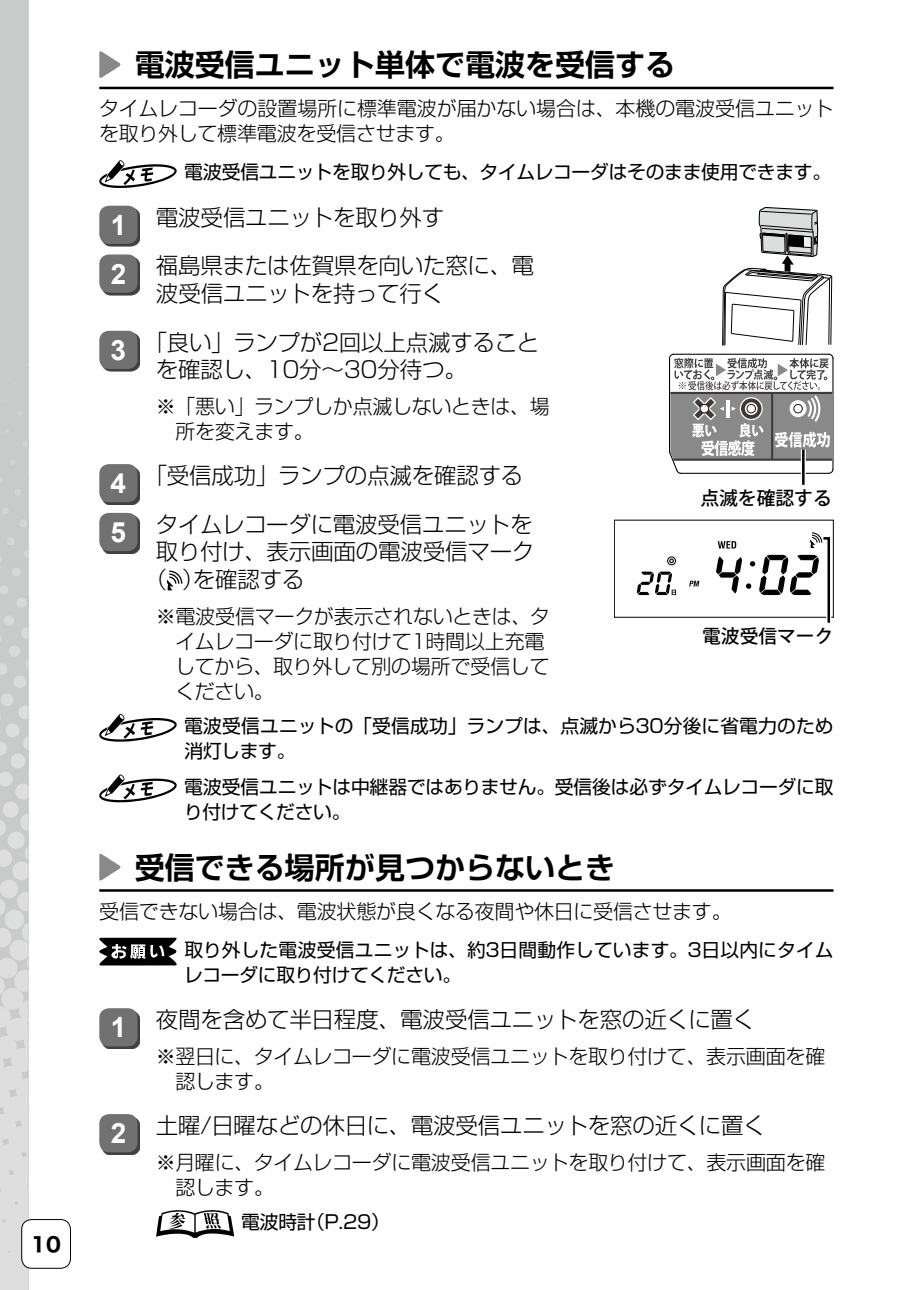
<style>
.page{position:relative;width:908px;height:1290px;background:#fff}
.page>*{position:absolute;margin:0;border:0;box-sizing:border-box;transform-origin:0 0}
.t1{font:700 30px "Shin Go Pro De";color:#000}
.t2{font:700 28px "Arial";color:#fff}
.手順_画面付{font:300 22.5px/27.5px "Shin Go Pro";letter-spacing:-.01em;color:#000}
.手順{font:300 22.5px "Shin Go Pro";letter-spacing:-.015em;color:#000}
.手順文{font:300 20px/25px "Shin Go Pro";letter-spacing:-.015em;color:#000}
.本文{font:300 20px/25px "Shin Go Pro";letter-spacing:-.01em;color:#000}
.手順文_画面付{font:300 20px/25px "Shin Go Pro";letter-spacing:-.015em;color:#000}
.t3{font:20px "Hira Sans Old Std W7";color:#000}
.メモ_参照{font:18.75px/25px "Shin Go Pro";letter-spacing:-.01em;color:#000}
.t4{font:500 18.75px "Koz Go Pro";color:#000}
.メモ_参照2{font:18.75px "Shin Go Pro";letter-spacing:-.01em;color:#000}
</style>
<div class="page">
<div style="left:0;top:0;width:28px;height:1290px;background:#c9caca"></div>
<svg style="left:0;top:616px;width:28px;height:674px"></svg>
<svg style="left:0;top:586px;width:8px;height:8px"></svg>
<svg style="left:17px;top:598px;width:10px;height:9px"></svg>
<svg style="left:12px;top:568px;width:8px;height:8px"></svg>
<svg style="left:7px;top:538px;width:7px;height:7px"></svg>
<svg style="left:25px;top:550px;width:3px;height:8px"></svg>
<svg style="left:20px;top:520px;width:7px;height:7px"></svg>
<div style="left:22px;top:1219px;width:48px;height:49px;background:#fff;border-radius:10px"></div>
<div style="left:21px;top:1219px;width:50px;height:50px;border:1px solid #000;border-radius:10px"></div>
<hr style="left:99px;top:87px;width:734px;height:2px;background:#000">
<hr style="left:99px;top:889px;width:734px;height:3px;background:#000">
<svg style="left:99px;top:160px;width:78px;height:28px"></svg>
<div style="left:102px;top:208px;width:38px;height:38px;background:#000;opacity:.75"></div>
<div style="left:99px;top:206px;width:38px;height:38px;background:#727171;border-radius:10px"></div>
<div style="left:102px;top:257px;width:38px;height:38px;background:#000;opacity:.75"></div>
<div style="left:99px;top:254px;width:38px;height:39px;background:#727171;border-radius:10px"></div>
<div style="left:102px;top:333px;width:38px;height:38px;background:#000;opacity:.75"></div>
<div style="left:99px;top:331px;width:38px;height:38px;background:#727171;border-radius:10px"></div>
<div style="left:102px;top:466px;width:38px;height:39px;background:#000;opacity:.75"></div>
<div style="left:99px;top:464px;width:38px;height:38px;background:#727171;border-radius:10px"></div>
<div style="left:102px;top:515px;width:38px;height:39px;background:#000;opacity:.75"></div>
<div style="left:99px;top:513px;width:38px;height:38px;background:#727171;border-radius:10px"></div>
<svg style="left:167px;top:570px;width:15px;height:20px"></svg>
<svg style="left:99px;top:714px;width:78px;height:28px"></svg>
<svg style="left:99px;top:774px;width:78px;height:28px"></svg>
<svg style="left:99px;top:938px;width:78px;height:27px"></svg>
<div style="left:102px;top:1010px;width:38px;height:39px;background:#000;opacity:.75"></div>
<div style="left:99px;top:1008px;width:38px;height:38px;background:#727171;border-radius:10px"></div>
<div style="left:102px;top:1116px;width:38px;height:39px;background:#000;opacity:.75"></div>
<div style="left:99px;top:1114px;width:38px;height:38px;background:#727171;border-radius:10px"></div>
<svg style="left:156px;top:1210px;width:78px;height:28px"></svg>
<svg style="left:99px;top:51px;width:21px;height:27px"></svg>
<svg style="left:722px;top:207px;width:110px;height:138px"></svg>
<svg style="left:669px;top:354px;width:164px;height:120px"></svg>
<svg style="left:800px;top:449px;width:5px;height:36px"></svg>
<hr style="left:801px;top:449px;width:3px;height:36px;background:#000">
<svg style="left:689px;top:581px;width:10px;height:5px"></svg>
<svg style="left:666px;top:556px;width:9px;height:9px"></svg>
<svg style="left:667px;top:557px;width:7px;height:7px"></svg>
<svg style="left:669px;top:558px;width:4px;height:5px"></svg>
<svg style="left:636px;top:571px;width:39px;height:24px"></svg>
<svg style="left:715px;top:532px;width:118px;height:91px"></svg>
<svg style="left:99px;top:854px;width:21px;height:26px"></svg>
<p class="t3" style="left:31px;top:1228px;width:31px">10</p>
<h3 class="t1" style="left:135px;top:40px;width:542px">電波受信ユニット単体で電波を受信する</h3>
<p class="本文" style="left:99px;top:94px;width:735px">タイムレコーダの設置場所に標準電波が届かない場合は、本機の電波受信ユニットを取り外して標準電波を受信させます。</p>
<p class="メモ_参照" style="left:184px;top:158px;width:648px">電波受信ユニットを取り外しても、タイムレコーダはそのまま使用できます。</p>
<p class="t2" style="left:111px;top:206px;width:17px">1</p>
<p class="手順" style="left:156px;top:198px;width:290px">電波受信ユニットを取り外す</p>
<p class="t2" style="left:111px;top:255px;width:17px">2</p>
<p class="手順_画面付" style="left:156px;top:249px;width:379px">福島県または佐賀県を向いた窓に、電波受信ユニットを持って行く</p>
<p class="t2" style="left:111px;top:331px;width:17px">3</p>
<p class="手順_画面付" style="left:156px;top:325px;width:384px;text-indent:-11px">「良い」ランプが2回以上点滅することを確認し、10分～30分待つ。</p>
<p class="手順文_画面付" style="left:175px;top:391px;width:375px;text-indent:-20px">※「悪い」ランプしか点滅しないときは、場所を変えます。</p>
<p class="t2" style="left:111px;top:465px;width:17px">4</p>
<p class="手順_画面付" style="left:144px;top:459px;width:380px">「受信成功」ランプの点滅を確認する</p>
<p class="t2" style="left:111px;top:513px;width:17px">5</p>
<p class="手順_画面付" style="left:156px;top:508px;width:378px">タイムレコーダに電波受信ユニットを</p>
<p class="手順_画面付" style="left:156px;top:535px;width:380px">取り付け、表示画面の電波受信マーク</p>
<p class="手順_画面付" style="left:144px;top:563px;width:162px">（ ）を確認する</p>
<p class="手順文" style="left:175px;top:601px;width:376px;text-indent:-19px">※電波受信マークが表示されないときは、タイムレコーダに取り付けて1時間以上充電してから、取り外して別の場所で受信してください。</p>
<p class="メモ_参照" style="left:184px;top:711px;width:650px">電波受信ユニットの「受信成功」ランプは、点滅から30分後に省電力のため消灯します。</p>
<p class="メモ_参照" style="left:184px;top:772px;width:650px">電波受信ユニットは中継器ではありません。受信後は必ずタイムレコーダに取り付けてください。</p>
<h3 class="t1" style="left:135px;top:842px;width:482px">受信できる場所が見つからないとき</h3>
<p class="本文" style="left:99px;top:896px;width:633px">受信できない場合は、電波状態が良くなる夜間や休日に受信させます。</p>
<p class="メモ_参照" style="left:184px;top:935px;width:650px">取り外した電波受信ユニットは、約3日間動作しています。3日以内にタイムレコーダに取り付けてください。</p>
<p class="t2" style="left:111px;top:1009px;width:17px">1</p>
<p class="手順" style="left:156px;top:1001px;width:600px">夜間を含めて半日程度、電波受信ユニットを窓の近くに置く</p>
<p class="手順文" style="left:175px;top:1041px;width:651px;text-indent:-20px">※翌日に、タイムレコーダに電波受信ユニットを取り付けて、表示画面を確認します。</p>
<p class="t2" style="left:111px;top:1115px;width:17px">2</p>
<p class="手順" style="left:156px;top:1107px;width:611px">土曜/日曜などの休日に、電波受信ユニットを窓の近くに置く</p>
<p class="手順文" style="left:175px;top:1147px;width:651px;text-indent:-20px">※月曜に、タイムレコーダに電波受信ユニットを取り付けて、表示画面を確認します。</p>
<p class="メモ_参照2" style="left:241px;top:1207px;width:150px">電波時計（P.29）</p>
<p class="t4" style="left:700px;top:486px;width:133px">点滅を確認する</p>
<p class="t4" style="left:701px;top:624px;width:133px">電波受信マーク</p>
</div>
